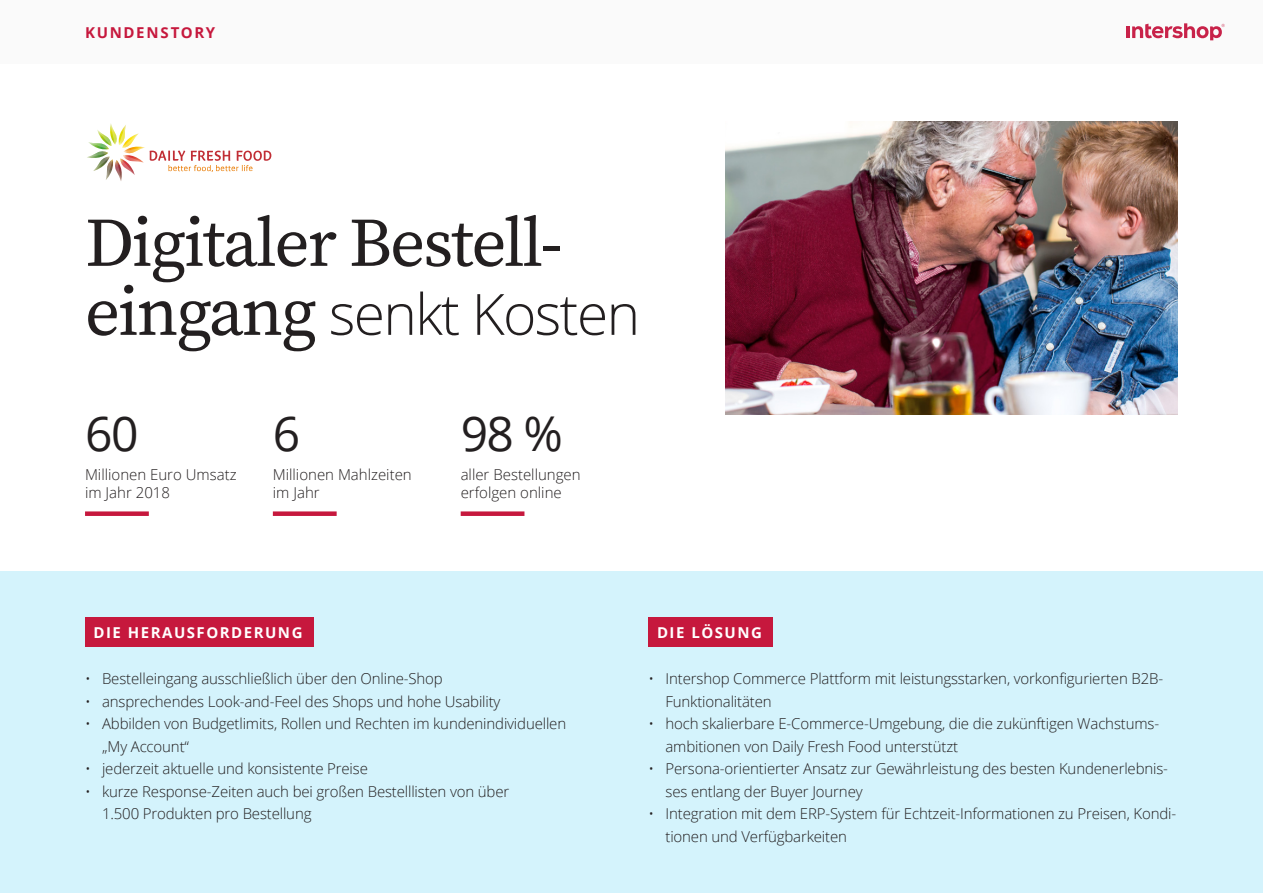
<style>
.page{position:relative;width:1263px;height:893px;background:#fff}
.page>*{position:absolute;margin:0;border:0;box-sizing:border-box;transform-origin:0 0}
.t1{font:69px "Source Serif Pro";letter-spacing:-.03em;color:#231f20}
.t2{font:300 57px "Open Sans";letter-spacing:-.03em;color:#231f20}
.t3{font:48px "Open Sans";color:#231f20}
.t4{font:300 15px/22.5px "Open Sans";letter-spacing:-.01em;color:#231f20}
.t5{font:700 15px "Open Sans";letter-spacing:.1em;color:#fff}
.t6{font:700 15px "Open Sans";letter-spacing:.11em;color:#c6183d}
.s1{font-family:"Source Serif Pro";font-weight:400;font-size:69px}
</style>
<div class="page">
<div style="left:0;top:572px;width:1263px;height:321px;background:#d4f3fc"></div>
<img style="left:725px;top:122px;width:453px;height:292px">
<svg style="left:87px;top:123px;width:184px;height:58px"></svg>
<div style="left:85px;top:617px;width:229px;height:30px;background:#c6183d"></div>
<div style="left:648px;top:617px;width:125px;height:30px;background:#c6183d"></div>
<div style="left:85px;top:511px;width:64px;height:5px;background:#c6183d"></div>
<div style="left:461px;top:511px;width:63px;height:5px;background:#c6183d"></div>
<div style="left:273px;top:511px;width:64px;height:5px;background:#c6183d"></div>
<div style="left:0;top:0;width:1263px;height:64px;background:#fafafa"></div>
<hr style="left:1126px;top:26px;width:4px;height:12px;background:#c82249">
<svg style="left:1132px;top:23px;width:93px;height:17px"></svg>
<p class="t6" style="left:85px;top:22px;width:132px">KUNDENSTORY</p>
<h1 class="t1" style="left:85px;top:197px;width:479px">Digitaler Bestell-</h1>
<h2 class="t2" style="left:85px;top:275px;width:557px"><span class="s1">eingang</span> senkt Kosten</h2>
<h3 class="t3" style="left:85px;top:400px;width:55px">60</h3>
<p class="t4" style="left:85px;top:465px;width:153px;line-height:18px">Millionen Euro Umsatz im Jahr 2018</p>
<h3 class="t3" style="left:273px;top:400px;width:29px">6</h3>
<p class="t4" style="left:273px;top:465px;width:140px;line-height:18px">Millionen Mahlzeiten im Jahr</p>
<h3 class="t3" style="left:461px;top:400px;width:104px">98 %</h3>
<p class="t4" style="left:461px;top:465px;width:121px;line-height:18px">aller Bestellungen erfolgen online</p>
<p class="t5" style="left:94px;top:622px;width:210px">DIE HERAUSFORDERUNG</p>
<p class="t4" style="left:85px;top:667px;width:359px">• Bestelleingang ausschließlich über den Online-Shop</p>
<p class="t4" style="left:85px;top:689px;width:417px">• ansprechendes Look-and-Feel des Shops und hohe Usability</p>
<p class="t4" style="left:102px;top:712px;width:466px;text-indent:-17px">• Abbilden von Budgetlimits, Rollen und Rechten im kundenindividuellen „My Account“</p>
<p class="t4" style="left:85px;top:757px;width:284px">• jederzeit aktuelle und konsistente Preise</p>
<p class="t4" style="left:102px;top:779px;width:409px;text-indent:-17px">• kurze Response-Zeiten auch bei großen Bestelllisten von über<br>1.500 Produkten pro Bestellung</p>
<p class="t5" style="left:657px;top:622px;width:106px">DIE LÖSUNG</p>
<p class="t4" style="left:665px;top:667px;width:499px;text-indent:-17px">• Intershop Commerce Plattform mit leistungsstarken, vorkonfigurierten B2B-<br>Funktionalitäten</p>
<p class="t4" style="left:665px;top:712px;width:495px;text-indent:-17px">• hoch skalierbare E-Commerce-Umgebung, die die zukünftigen Wachstums&shy;ambitionen von Daily Fresh Food unterstützt</p>
<p class="t4" style="left:665px;top:757px;width:504px;text-indent:-17px">• Persona-orientierter Ansatz zur Gewährleistung des besten Kundenerlebnis&shy;ses entlang der Buyer Journey</p>
<p class="t4" style="left:665px;top:802px;width:512px;text-indent:-17px">• Integration mit dem ERP-System für Echtzeit-Informationen zu Preisen, Kondi&shy;tionen und Verfügbarkeiten</p>
</div>
